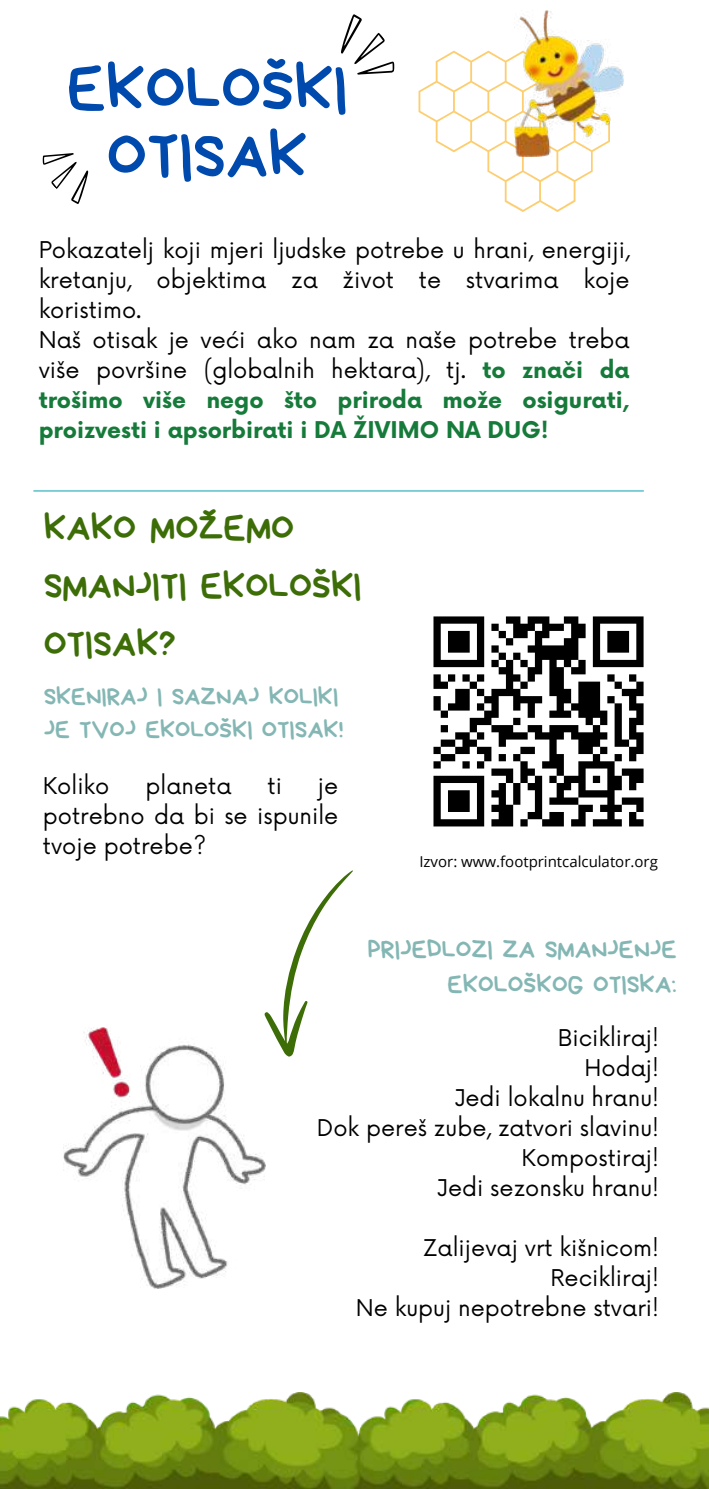
<style>
.page{position:relative;width:709px;height:1489px;background:#fff}
.page>*{position:absolute;margin:0;border:0;box-sizing:border-box;transform-origin:0 0}
.t1{font:65.25px/67px "Bryndan Write";color:#004aad;text-align:center}
.t2{font:37.5px/58px "Bryndan Write";color:#3d6d07}
.t3{font:25.5px/34.5px "Bryndan Write";color:#84b7b4;text-align:right}
.t4{font:25px/33.8px "Bryndan Write";color:#84b7b4}
.t5{font:22.5px/30px "Now";color:#000;text-align:right}
.t6{font:15px "Open Sans";color:#000}
.s1{font-weight:700;color:#167b3a}
</style>
<div class="page">
<svg style="left:433px;top:616px;width:210px;height:210px"></svg>
<hr style="left:34px;top:490px;width:609px;height:2px;background:#78cad3">
<svg style="left:341px;top:14px;width:54px;height:61px"></svg>
<svg style="left:42px;top:153px;width:47px;height:51px"></svg>
<svg style="left:264px;top:870px;width:89px;height:187px"></svg>
<img style="left:0;top:1392px;width:709px;height:97px">
<svg style="left:418px;top:51px;width:175px;height:161px"></svg>
<img style="left:514px;top:10px;width:109px;height:146px">
<img style="left:63px;top:1027px;width:203px;height:261px">
<h1 class="t1" style="left:67px;top:55px;width:282px">EKOLOŠKI<br>OTISAK</h1>
<p class="t5" style="left:39px;top:236px;width:592px;text-align:left">Pokazatelj koji mjeri ljudske potrebe u hrani, energiji, kretanju, objektima za život te stvarima koje koristimo.<br>Naš otisak je veći ako nam za naše potrebe treba više površine (globalnih hektara), tj. <span class="s1">to znači da trošimo više nego što priroda može osigurati, proizvesti i apsorbirati i DA ŽIVIMO NA DUG!</span></p>
<h2 class="t2" style="left:44px;top:499px;width:319px">KAKO MOŽEMO<br>SMANJITI EKOLOŠKI<br>OTISAK?</h2>
<p class="t4" style="left:44px;top:679px;width:301px">SKENIRAJ I SAZNAJ KOLIKI<br>JE TVOJ EKOLOŠKI OTISAK!</p>
<p class="t5" style="left:43px;top:772px;width:68px">Koliko</p>
<p class="t5" style="left:145px;top:772px;width:88px">planeta</p>
<p class="t5" style="left:267px;top:772px;width:16px">ti</p>
<p class="t5" style="left:43px;top:772px;width:297px;text-align:justify;text-indent:275px">je potrebno da bi se ispunile tvoje potrebe?</p>
<p class="t6" style="left:419px;top:850px;width:240px">Izvor: www.footprintcalculator.org</p>
<p class="t3" style="left:368px;top:932px;width:310px">PRIJEDLOZI ZA SMANJENJE<br>EKOLOŠKOG OTISKA:</p>
<p class="t5" style="left:317px;top:1024px;width:344px">Bicikliraj!<br>Hodaj!<br>Jedi lokalnu hranu!<br>Dok pereš zube, zatvori slavinu!<br>Kompostiraj!<br>Jedi sezonsku hranu!</p>
<p class="t5" style="left:356px;top:1234px;width:305px">Zalijevaj vrt kišnicom!<br>Recikliraj!<br>Ne kupuj nepotrebne stvari!</p>
</div>
